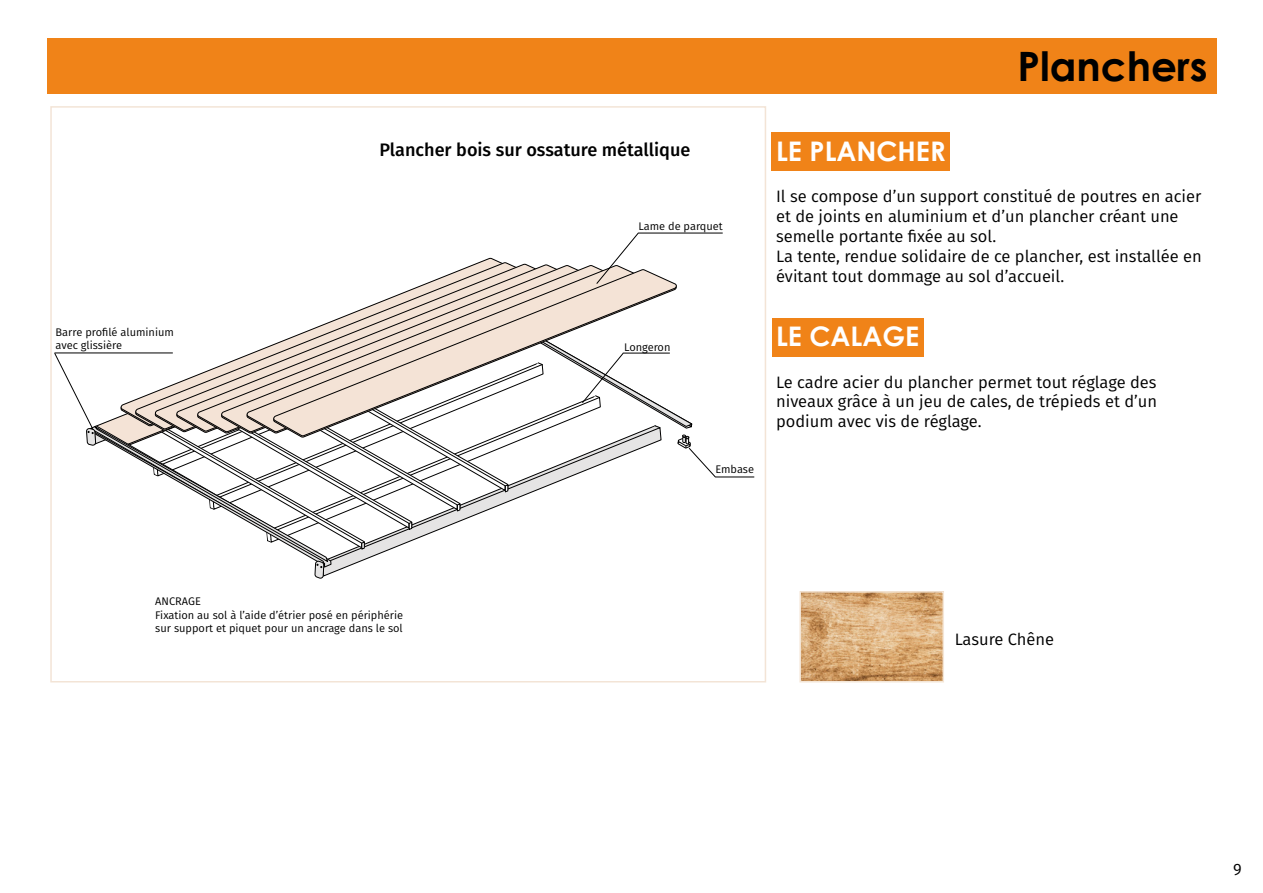
<style>
.page{position:relative;width:1263px;height:893px;background:#fff}
.page>*{position:absolute;margin:0;border:0;box-sizing:border-box;transform-origin:0 0}
.t1{font:700 40.5px "Century Gothic";color:#000}
.t2{font:700 27px "Century Gothic";color:#fff}
.t3{font:500 18px "Fira Sans";color:#000}
.t4{font:16.5px/19.8px "Fira Sans";color:#000}
.t5{font:11.1px/13.2px "Fira Sans";color:#000}
</style>
<div class="page">
<div style="left:47px;top:38px;width:1169px;height:56px;background:#f08318"></div>
<svg style="left:464px;top:264px;width:132px;height:4px"></svg>
<svg style="left:402px;top:268px;width:275px;height:25px;background:#ded1c7"></svg>
<svg style="left:596px;top:232px;width:127px;height:52px"></svg>
<svg style="left:54px;top:293px;width:662px;height:286px"></svg>
<hr style="left:715px;top:477px;width:39px;height:1px;background:#000">
<div style="left:772px;top:133px;width:178px;height:38px;background:#f08318"></div>
<div style="left:772px;top:318px;width:151px;height:38px;background:#f08318"></div>
<img style="left:802px;top:594px;width:139px;height:85px">
<div style="left:799px;top:591px;width:145px;height:91px;border:2px solid #f4e6d7"></div>
<h1 class="t1" style="left:1017px;top:36px;width:192px">Planchers</h1>
<p class="t5" style="left:56px;top:325px;width:120px">Barre profilé aluminium avec glissière</p>
<p class="t3" style="left:379px;top:135px;width:312px">Plancher bois sur ossature métallique</p>
<h2 class="t2" style="left:776px;top:131px;width:171px">LE PLANCHER</h2>
<p class="t4" style="left:776px;top:186px;width:427px">Il se compose d’un support constitué de poutres en acier et de joints en aluminium et d’un plancher créant une semelle portante fixée au sol.<br>La tente, rendue solidaire de ce plancher, est installée en évitant tout dommage au sol d’accueil.</p>
<p class="t5" style="left:638px;top:219px;width:86px">Lame de parquet</p>
<p class="t5" style="left:624px;top:341px;width:48px">Longeron</p>
<p class="t5" style="left:715px;top:463px;width:40px">Embase</p>
<h2 class="t2" style="left:776px;top:316px;width:145px">LE CALAGE</h2>
<p class="t4" style="left:776px;top:371px;width:383px;text-align:justify">Le cadre acier du plancher permet tout réglage des niveaux grâce à un jeu de cales, de trépieds et d’un podium avec vis de réglage.</p>
<p class="t5" style="left:155px;top:595px;width:249px">ANCRAGE<br>Fixation au sol à l’aide d’étrier posé en périphérie sur support et piquet pour un ancrage dans le sol</p>
<p class="t4" style="left:955px;top:628px;width:101px">Lasure Chêne</p>
<p class="t4" style="left:1233px;top:859px;width:10px">9</p>
</div>
